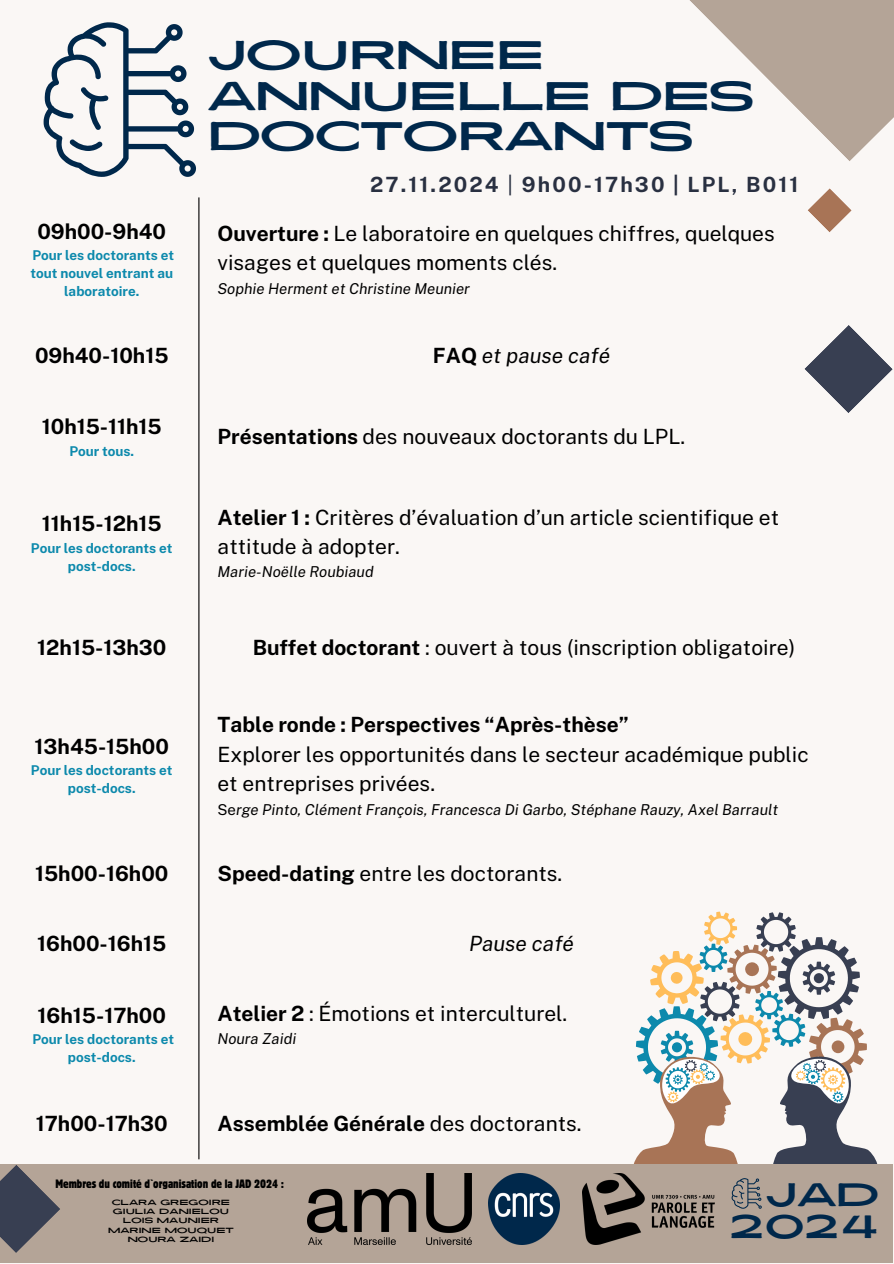
<style>
.page{position:relative;width:894px;height:1264px;background:#fff}
.page>*{position:absolute;margin:0;border:0;box-sizing:border-box;transform-origin:0 0}
.t1{font:39.75px/40.5px "Ayr Lucidity Expand";letter-spacing:.28em;color:#00284b}
.t2{font:32.1px/32.4px "Ayr Lucidity Expand";letter-spacing:-.03em;color:#00284b;text-align:right}
.t3{font:21px/29.2px "Public Sans";color:#000}
.t4{font:700 21px "Public Sans";color:#000}
.t5{font:700 21px "Public Sans";letter-spacing:.1em;color:#293041}
.t6{font:italic 21px "Public Sans";color:#000}
.t7{font:italic 15px "Public Sans";color:#000}
.t8{font:700 13.5px/18px "Public Sans";color:#0c89ac;text-align:center}
.t9{font:condensed 12px "Block W1 G";color:#000}
.t10{font:7.5px "Ayr Lucidity Expand";color:#000}
.s1{font-weight:400}
.s2{font-weight:700}
.s3{font-weight:700;font-style:normal}
.s4{font-style:normal}
</style>
<div class="page">
<div style="left:0;top:0;width:893px;height:1263px;background:#faf7f5"></div>
<svg style="left:808px;top:188px;width:43px;height:44px"></svg>
<svg style="left:689px;top:0;width:204px;height:161px;fill:#b4a497"></svg>
<svg style="left:804px;top:325px;width:88px;height:88px"></svg>
<svg style="left:633px;top:1108px;width:67px;height:56px;fill:#a87456"></svg>
<svg style="left:700px;top:957px;width:178px;height:207px"></svg>
<svg style="left:635px;top:911px;width:218px;height:197px"></svg>
<hr style="left:198px;top:197px;width:1px;height:962px;background:#000">
<div style="left:0;top:1164px;width:892px;height:98px;background:#b4a497"></div>
<img style="left:488px;top:1173px;width:71px;height:71px">
<svg style="left:44px;top:22px;width:152px;height:155px"></svg>
<img style="left:582px;top:1173px;width:132px;height:71px">
<img style="left:308px;top:1173px;width:163px;height:71px">
<svg style="left:0;top:1165px;width:60px;height:88px"></svg>
<svg style="left:731px;top:1178px;width:30px;height:30px"></svg>
<p class="t4" style="left:37px;top:219px;width:130px">09h00-9h40</p>
<h1 class="t8" style="left:31px;top:246px;width:145px">Pour les doctorants et tout nouvel entrant au laboratoire.</h1>
<p class="t1" style="left:207px;top:33px;width:545px">JOURNEE<br>ANNUELLE DES<br>DOCTORANTS</p>
<h4 class="t5" style="left:370px;top:172px;width:430px">27.11.2024 <span class="s1">|</span> 9h00-17h30 | LPL, B011</h4>
<p class="t3" style="left:217px;top:219px;width:558px"><span class="s2">Ouverture :</span> Le laboratoire en quelques chiffres, quelques visages et quelques moments clés.</p>
<p class="t7" style="left:217px;top:280px;width:254px">Sophie Herment et Christine Meunier</p>
<p class="t4" style="left:35px;top:343px;width:135px">09h40-10h15</p>
<p class="t6" style="left:433px;top:343px;width:179px"><span class="s3">FAQ</span> et pause café</p>
<p class="t4" style="left:42px;top:414px;width:121px">10h15-11h15</p>
<p class="t8" style="left:69px;top:442px;width:66px">Pour tous.</p>
<p class="t4" style="left:42px;top:511px;width:121px">11h15-12h15</p>
<p class="t8" style="left:31px;top:538px;width:143px">Pour les doctorants et post-docs.</p>
<p class="t3" style="left:217px;top:421px;width:469px"><span class="s2">Présentations</span> des nouveaux doctorants du LPL.</p>
<p class="t3" style="left:217px;top:502px;width:563px"><span class="s2">Atelier 1 :</span> Critères d’évaluation d’un article scientifique et attitude à adopter.</p>
<p class="t7" style="left:217px;top:563px;width:158px">Marie-Noëlle Roubiaud</p>
<p class="t4" style="left:37px;top:635px;width:130px">12h15-13h30</p>
<p class="t3" style="left:253px;top:632px;width:543px"><span class="s2">Buffet doctorant</span> : ouvert à tous (inscription obligatoire)</p>
<p class="t4" style="left:35px;top:733px;width:136px">13h45-15h00</p>
<p class="t8" style="left:31px;top:761px;width:143px">Pour les doctorants et post-docs.</p>
<p class="t4" style="left:217px;top:712px;width:412px">Table ronde : Perspectives “Après-thèse”</p>
<p class="t3" style="left:217px;top:739px;width:592px">Explorer les opportunités dans le secteur académique public et entreprises privées.</p>
<p class="t7" style="left:217px;top:800px;width:562px"><span class="s4">Se</span>rge Pinto, Clément François, Francesca Di Garbo, Stéphane Rauzy, Axel Barrault</p>
<p class="t4" style="left:35px;top:861px;width:135px">15h00-16h00</p>
<p class="t3" style="left:217px;top:859px;width:346px"><span class="s2">Speed-dating</span> entre les doctorants.</p>
<p class="t4" style="left:37px;top:931px;width:131px">16h00-16h15</p>
<p class="t6" style="left:469px;top:931px;width:106px">Pause café</p>
<p class="t4" style="left:38px;top:1002px;width:130px">16h15-17h00</p>
<p class="t8" style="left:32px;top:1030px;width:143px">Pour les doctorants et post-docs.</p>
<p class="t3" style="left:217px;top:998px;width:351px"><span class="s2">Atelier 2</span> : Émotions et interculturel.</p>
<p class="t7" style="left:217px;top:1029px;width:80px">Noura Zaidi</p>
<p class="t4" style="left:36px;top:1111px;width:133px">17h00-17h30</p>
<p class="t4" style="left:217px;top:1111px;width:365px">Assemblée Générale <span class="s1">des doctorants.</span></p>
<p class="t9" style="left:55px;top:1176px;width:230px">Membres du comité d`organisation de la JAD 2024 :</p>
<p class="t10" style="left:112px;top:1196px;width:118px">CLARA GREGOIRE</p>
<p class="t10" style="left:113px;top:1206px;width:116px">GIULIA DANIELOU</p>
<p class="t10" style="left:123px;top:1215px;width:96px">LOIS MAUNIER</p>
<p class="t10" style="left:108px;top:1225px;width:127px">MARINE MOUQUET</p>
<p class="t10" style="left:128px;top:1234px;width:87px">NOURA ZAIDI</p>
<p class="t2" style="left:728px;top:1176px;width:152px">JAD<br>2024</p>
</div>
